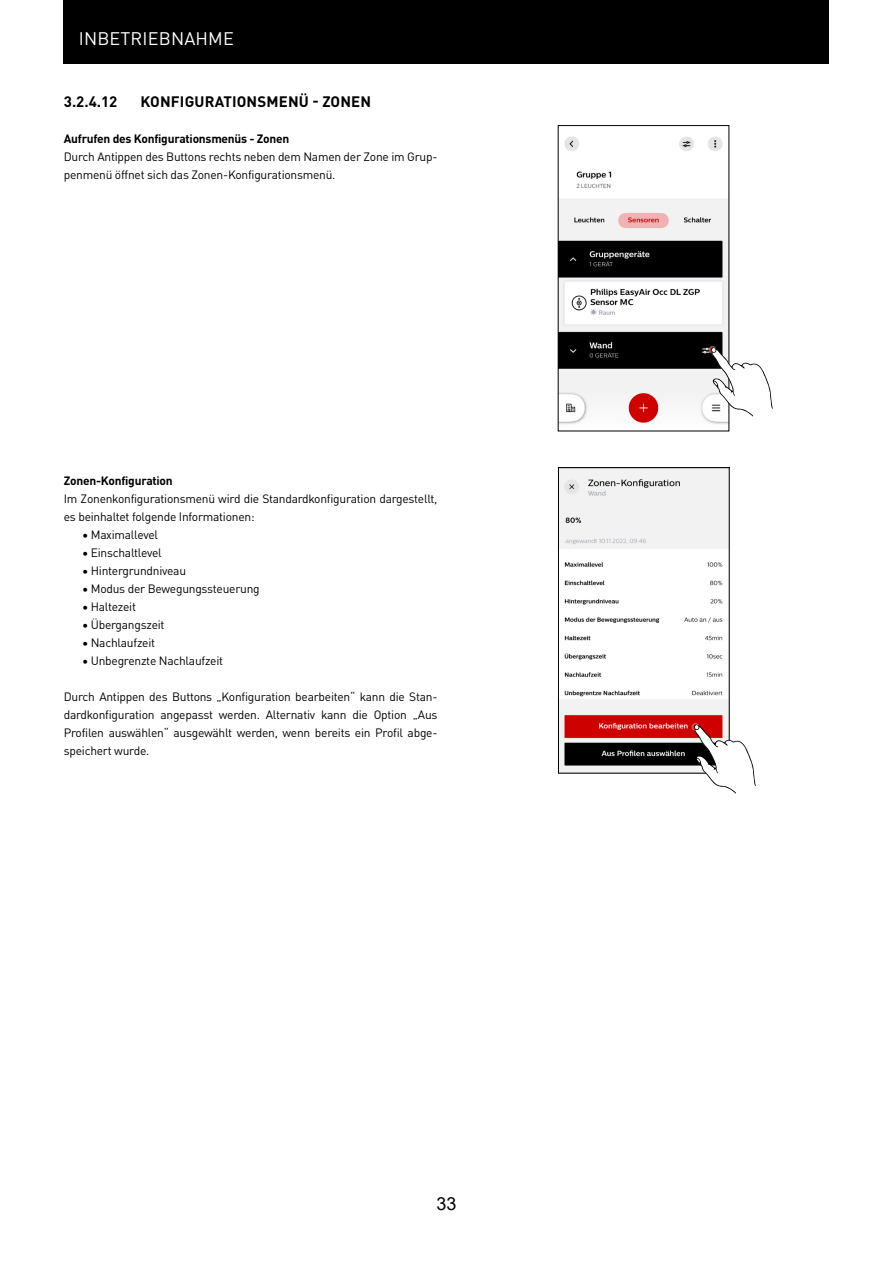
<style>
.page{position:relative;width:893px;height:1263px;background:#fff}
.page>*{position:absolute;margin:0;border:0;box-sizing:border-box;transform-origin:0 0}
.t1{font:18px "DIN Pro";letter-spacing:.01em;color:#fff}
.t2{font:18px "Arial";color:#000}
.t3{font:700 15px "DIN Pro";letter-spacing:.01em;color:#000}
.t4{font:12px/18px "DIN Pro";letter-spacing:-.02em;color:#000}
.t5{font:700 12px "DIN Pro";letter-spacing:-.02em;color:#000}
</style>
<div class="page">
<div style="left:64px;top:0;width:765px;height:64px;background:#000"></div>
<img style="left:560px;top:136px;width:167px;height:288px">
<div style="left:558px;top:125px;width:171px;height:306px;border:1px solid #000"></div>
<svg style="left:708px;top:345px;width:65px;height:71px"></svg>
<img style="left:560px;top:469px;width:168px;height:302px">
<div style="left:558px;top:467px;width:172px;height:306px;border:1px solid #000"></div>
<svg style="left:691px;top:722px;width:65px;height:72px"></svg>
<h1 class="t1" style="left:79px;top:24px;width:157px">INBETRIEBNAHME</h1>
<p class="t3" style="left:64px;top:90px;width:55px">3.2.4.12</p>
<p class="t3" style="left:140px;top:90px;width:232px">KONFIGURATIONSMENÜ - ZONEN</p>
<p class="t5" style="left:64px;top:130px;width:227px">Aufrufen des Konfigurationsmenüs - Zonen</p>
<p class="t4" style="left:64px;top:147px;width:375px">Durch Antippen des Buttons rechts neben dem Namen der Zone im Grup&shy;penmenü öffnet sich das Zonen-Konfigurationsmenü.</p>
<p class="t5" style="left:64px;top:472px;width:111px">Zonen-Konfiguration</p>
<p class="t4" style="left:64px;top:489px;width:375px">Im Zonenkonfigurationsmenü wird die Standardkonfiguration dargestellt, es beinhaltet folgende Informationen:</p>
<p class="t4" style="left:82px;top:525px;width:77px">• Maximallevel</p>
<p class="t4" style="left:82px;top:543px;width:81px">• Einschaltlevel</p>
<p class="t4" style="left:82px;top:561px;width:105px">• Hintergrundniveau</p>
<p class="t4" style="left:82px;top:579px;width:179px">• Modus der Bewegungssteuerung</p>
<p class="t4" style="left:82px;top:597px;width:55px">• Haltezeit</p>
<p class="t4" style="left:82px;top:615px;width:84px">• Übergangszeit</p>
<p class="t4" style="left:82px;top:633px;width:74px">• Nachlaufzeit</p>
<p class="t4" style="left:82px;top:651px;width:142px">• Unbegrenzte Nachlaufzeit</p>
<p class="t4" style="left:64px;top:687px;width:375px;text-align:justify">Durch Antippen des Buttons „Konfiguration bearbeiten“ kann die Stan&shy;dardkonfiguration angepasst werden. Alternativ kann die Option „Aus Profilen auswählen“ ausgewählt werden, wenn bereits ein Profil abge&shy;speichert wurde.</p>
<h1 class="t2" style="left:436px;top:1191px;width:22px">33</h1>
</div>
